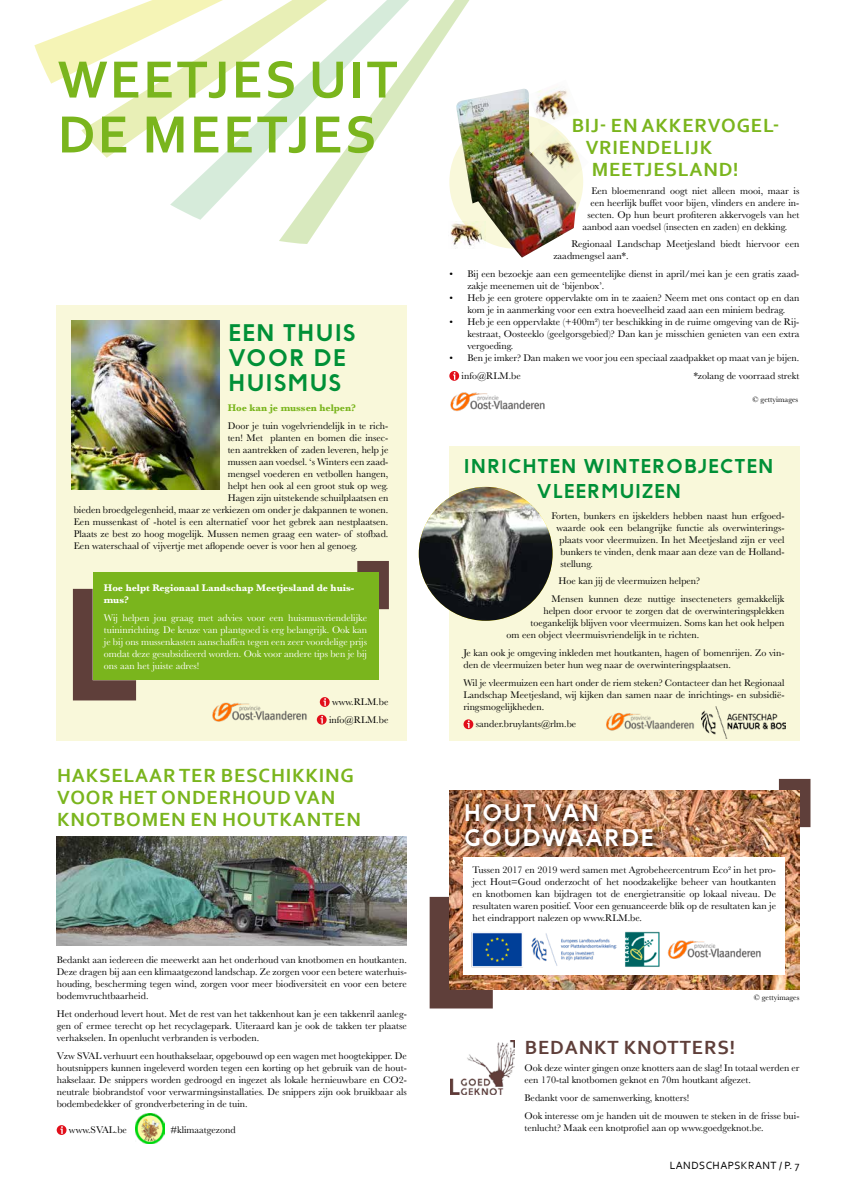
<style>
.page{position:relative;width:842px;height:1191px;background:#fff}
.page>*{position:absolute;margin:0;border:0;box-sizing:border-box;transform-origin:0 0}
.t1{font:700 54.9px/54.9px "Corbel";letter-spacing:.04em;color:#7ab51d}
.t2{font:700 24px/25px "Baufra";letter-spacing:.01em;color:#009037}
.t3{font:700 24px/25px "Baufra";letter-spacing:.01em;color:#fff}
.t4{font:700 20px/22px "Corbel";letter-spacing:.04em;color:#7ab51d}
.t5{font:700 20px/25px "Baufra";letter-spacing:.01em;color:#009037}
.t6{font:700 20px "Corbel";letter-spacing:.04em;color:#5f3f3a}
.t7{font:11px "Corbel";letter-spacing:.04em;color:#000}
.t8{font:10px/12px "Baskerville";color:#000}
.t9{font:10px/12px "Baskerville";color:#fff;text-align:justify}
.t10{font:700 10px/12px "Baskerville";color:#fff}
.t11{font:700 10px "Baskerville";color:#7ab51d}
.t12{font:8px "Baskerville";color:#000}
</style>
<div class="page">
<svg style="left:34px;top:27px;width:47px;height:57px"></svg>
<svg style="left:81px;top:0;width:89px;height:158px"></svg>
<svg style="left:170px;top:0;width:109px;height:220px"></svg>
<svg style="left:279px;top:0;width:191px;height:244px"></svg>
<img style="left:451px;top:1040px;width:64px;height:54px">
<svg style="left:449px;top:371px;width:10px;height:10px"></svg>
<svg style="left:453px;top:372px;width:2px;height:8px"></svg>
<img style="left:455px;top:89px;width:121px;height:169px">
<img style="left:528px;top:89px;width:48px;height:39px">
<img style="left:530px;top:129px;width:53px;height:59px">
<img style="left:448px;top:221px;width:37px;height:28px">
<img style="left:450px;top:392px;width:95px;height:19px">
<div style="left:430px;top:897px;width:63px;height:111px;background:#5f3f3a"></div>
<svg style="left:779px;top:779px;width:31px;height:48px"></svg>
<img style="left:449px;top:790px;width:350px;height:199px">
<div style="left:463px;top:857px;width:322px;height:117px;background:#fff"></div>
<div style="left:463px;top:801px;width:198px;height:53px;background:#000;opacity:.7"></div>
<img style="left:471px;top:931px;width:290px;height:37px">
<div style="left:57px;top:306px;width:350px;height:435px;background:#f9f8da"></div>
<svg style="left:320px;top:697px;width:10px;height:10px"></svg>
<svg style="left:323px;top:698px;width:3px;height:8px"></svg>
<div style="left:317px;top:715px;width:10px;height:9px;background:#e10e1a;border-radius:50%"></div>
<svg style="left:320px;top:716px;width:3px;height:7px"></svg>
<img style="left:71px;top:320px;width:148px;height:169px">
<div style="left:73px;top:589px;width:63px;height:111px;background:#5f3f3a"></div>
<svg style="left:357px;top:561px;width:32px;height:48px"></svg>
<div style="left:93px;top:572px;width:285px;height:108px;background:#7ab51d"></div>
<img style="left:212px;top:702px;width:95px;height:20px">
<div style="left:449px;top:446px;width:350px;height:295px;background:#f9f8da"></div>
<svg style="left:463px;top:719px;width:10px;height:10px"></svg>
<svg style="left:467px;top:720px;width:3px;height:8px"></svg>
<img style="left:419px;top:487px;width:134px;height:134px;border-radius:67px">
<img style="left:606px;top:712px;width:88px;height:19px">
<img style="left:702px;top:707px;width:83px;height:31px">
<svg style="left:57px;top:1125px;width:10px;height:10px"></svg>
<svg style="left:60px;top:1126px;width:3px;height:7px"></svg>
<img style="left:57px;top:837px;width:350px;height:108px">
<img style="left:135px;top:1113px;width:30px;height:30px">
<h1 class="t1" style="left:58px;top:50px;width:341px">WEETJES UIT<br>DE MEETJES</h1>
<h2 class="t2" style="left:228px;top:318px;width:130px">EEN THUIS<br>VOOR DE<br>HUISMUS</h2>
<p class="t11" style="left:228px;top:401px;width:130px">Hoe kan je mussen helpen?</p>
<p class="t8" style="left:228px;top:420px;width:162px">Door je tuin vogelvriendelijk in te rich-</p>
<p class="t8" style="left:228px;top:432px;width:162px">ten! Met planten en bomen die insec-</p>
<p class="t8" style="left:228px;top:444px;width:162px">ten aantrekken of zaden leveren, help je</p>
<p class="t8" style="left:228px;top:456px;width:162px">mussen aan voedsel. ‘s Winters een zaad-</p>
<p class="t8" style="left:228px;top:468px;width:162px">mengsel voederen en vetbollen hangen,</p>
<p class="t8" style="left:228px;top:480px;width:162px">helpt hen ook al een groot stuk op weg.</p>
<p class="t8" style="left:228px;top:492px;width:162px">Hagen zijn uitstekende schuilplaatsen en</p>
<p class="t8" style="left:74px;top:504px;width:316px">bieden broedgelegenheid, maar ze verkiezen om onder je dakpannen te wonen.</p>
<p class="t8" style="left:74px;top:516px;width:316px">Een mussenkast of -hotel is een alternatief voor het gebrek aan nestplaatsen.</p>
<p class="t8" style="left:74px;top:528px;width:316px">Plaats ze best zo hoog mogelijk. Mussen nemen graag een water- of stofbad.</p>
<p class="t8" style="left:74px;top:540px;width:285px">Een waterschaal of vijvertje met aflopende oever is voor hen al genoeg.</p>
<p class="t10" style="left:104px;top:582px;width:252px">Hoe helpt Regionaal Landschap Meetjesland de huis&shy;mus?</p>
<p class="t9" style="left:104px;top:612px;width:265px">Wij helpen jou graag met advies voor een huismusvriendelijke tuininrichting. De keuze van plantgoed is erg belangrijk. Ook kan je bij ons mussenkasten aanschaffen tegen een zeer voordelige prijs omdat deze gesubsidieerd worden. Ook voor andere tips ben je bij ons aan het juiste adres!</p>
<p class="t8" style="left:329px;top:693px;width:61px;line-height:17.7px">www.RLM.be info@RLM.be</p>
<h3 class="t4" style="left:57px;top:763px;width:305px">HAKSELAAR TER BESCHIKKING<br>VOOR HET ONDERHOUD VAN<br>KNOTBOMEN EN HOUTKANTEN</h3>
<p class="t8" style="left:57px;top:954px;width:352px;text-align:justify">Bedankt aan iedereen die meewerkt aan het onderhoud van knotbomen en houtkanten.<br>Deze dragen bij aan een klimaatgezond landschap. Ze zorgen voor een betere waterhuis&shy;houding, bescherming tegen wind, zorgen voor meer biodiversiteit en voor een betere bodemvruchtbaarheid.</p>
<p class="t8" style="left:57px;top:1008px;width:352px;text-align:justify">Het onderhoud levert hout. Met de rest van het takkenhout kan je een takkenril aanleg&shy;gen of ermee terecht op het recyclagepark. Uiteraard kan je ook de takken ter plaatse verhakselen. In openlucht verbranden is verboden.</p>
<p class="t8" style="left:57px;top:1049px;width:352px;text-align:justify">Vzw SVAL verhuurt een houthakselaar, opgebouwd op een wagen met hoogtekipper. De houtsnippers kunnen ingeleverd worden tegen een korting op het gebruik van de hout&shy;hakselaar. De snippers worden gedroogd en ingezet als lokale hernieuwbare en CO2- neutrale biobrandstof voor verwarmingsinstallaties. De snippers zijn ook bruikbaar als bodembedekker of grondverbetering in de tuin.</p>
<p class="t8" style="left:69px;top:1123px;width:60px">www.SVAL.be</p>
<p class="t8" style="left:170px;top:1123px;width:67px">#klimaatgezond</p>
<h3 class="t4" style="left:572px;top:114px;width:209px">BIJ- EN AKKERVOGEL-</h3>
<h3 class="t4" style="left:586px;top:136px;width:128px">VRIENDELIJK</h3>
<h3 class="t4" style="left:592px;top:158px;width:148px">MEETJESLAND!</h3>
<p class="t8" style="left:591px;top:185px;width:210px">Een bloemenrand oogt niet alleen mooi, maar is</p>
<p class="t8" style="left:590px;top:197px;width:211px">een heerlijk buffet voor bijen, vlinders en andere in-</p>
<p class="t8" style="left:587px;top:209px;width:214px">secten. Op hun beurt profiteren akkervogels van het</p>
<p class="t8" style="left:582px;top:221px;width:206px">aanbod aan voedsel (insecten en zaden) en dekking.</p>
<p class="t8" style="left:553px;top:238px;width:248px;text-indent:18px">Regionaal Landschap Meetjesland biedt hiervoor een zaadmengsel aan*.</p>
<p class="t8" style="left:467px;top:268px;width:334px;text-indent:-18px">• Bij een bezoekje aan een gemeentelijke dienst in april/mei kan je een gratis zaad&shy;zakje meenemen uit de ‘bijenbox’.</p>
<p class="t8" style="left:449px;top:292px;width:352px;text-align:center">• Heb je een grotere oppervlakte om in te zaaien? Neem met ons contact op en dan kom je in aanmerking voor een extra hoeveelheid zaad aan een miniem bedrag.</p>
<p class="t8" style="left:467px;top:316px;width:334px;text-align:justify;text-indent:-18px">• Heb je een oppervlakte (+400m²) ter beschikking in de ruime omgeving van de Rij&shy;kestraat, Oosteeklo (geelgorsgebied)? Dan kan je misschien genieten van een extra vergoeding.</p>
<p class="t8" style="left:462px;top:349px;width:339px;line-height:17.7px;text-indent:-12px">• Ben je imker? Dan maken we voor jou een speciaal zaadpakket op maat van je bijen. info@RLM.be</p>
<p class="t8" style="left:694px;top:370px;width:107px">*zolang de voorraad strekt</p>
<p class="t12" style="left:752px;top:394px;width:47px">© gettyimages</p>
<h3 class="t5" style="left:537px;top:453px;width:239px;text-indent:-73px">INRICHTEN WINTEROBJECTEN<br>VLEERMUIZEN</h3>
<p class="t8" style="left:551px;top:509px;width:234px">Forten, bunkers en ijskelders hebben naast hun erfgoed-</p>
<p class="t8" style="left:556px;top:521px;width:229px">waarde ook een belangrijke functie als overwinterings-</p>
<p class="t8" style="left:559px;top:533px;width:227px">plaats voor vleermuizen. In het Meetjesland zijn er veel</p>
<p class="t8" style="left:560px;top:545px;width:226px">bunkers te vinden, denk maar aan deze van de Holland-</p>
<p class="t8" style="left:560px;top:557px;width:34px">stellung.</p>
<p class="t8" style="left:551px;top:572px;width:234px;line-height:17.7px;text-indent:7px">Hoe kan jij de vleermuizen helpen?<br>Mensen kunnen deze nuttige insecteneters gemakkelijk</p>
<p class="t8" style="left:543px;top:605px;width:243px">helpen door ervoor te zorgen dat de overwinteringsplekken</p>
<p class="t8" style="left:530px;top:617px;width:256px">toegankelijk blijven voor vleermuizen. Soms kan het ook helpen</p>
<p class="t8" style="left:506px;top:629px;width:194px">om een object vleermuisvriendelijk in te richten.</p>
<p class="t8" style="left:463px;top:646px;width:323px">Je kan ook je omgeving inkleden met houtkanten, hagen of bomenrijen. Zo vin&shy;den de vleermuizen beter hun weg naar de overwinteringsplaatsen.</p>
<p class="t8" style="left:463px;top:676px;width:323px;text-align:justify">Wil je vleermuizen een hart onder de riem steken? Contacteer dan het Regionaal Landschap Meetjesland, wij kijken dan samen naar de inrichtings- en subsidië&shy;ringsmogelijkheden.</p>
<p class="t8" style="left:476px;top:718px;width:102px">sander.bruylants@rlm.be</p>
<h2 class="t3" style="left:464px;top:799px;width:192px">HOUT VAN<br>GOUDWAARDE</h2>
<p class="t8" style="left:472px;top:863px;width:305px;text-align:justify">Tussen 2017 en 2019 werd samen met Agrobeheercentrum Eco² in het pro&shy;ject Hout=Goud onderzocht of het noodzakelijke beheer van houtkanten en knotbomen kan bijdragen tot de energietransitie op lokaal niveau. De resultaten waren positief. Voor een genuanceerde blik op de resultaten kan je het eindrapport nalezen op www.RLM.be.</p>
<p class="t12" style="left:754px;top:992px;width:47px">© gettyimages</p>
<h3 class="t6" style="left:525px;top:1034px;width:212px">BEDANKT KNOTTERS!</h3>
<p class="t8" style="left:524px;top:1062px;width:276px">Ook deze winter gingen onze knotters aan de slag! In totaal werden er een 170-tal knotbomen geknot en 70m houtkant afgezet.</p>
<p class="t8" style="left:524px;top:1089px;width:276px;line-height:17.7px">Bedankt voor de samenwerking, knotters!<br>Ook interesse om je handen uit de mouwen te steken in de frisse bui-</p>
<p class="t8" style="left:524px;top:1121px;width:241px">tenlucht? Maak een knotprofiel aan op www.goedgeknot.be.</p>
<p class="t7" style="left:670px;top:1158px;width:131px">LANDSCHAPSKRANT / P. 7</p>
</div>
